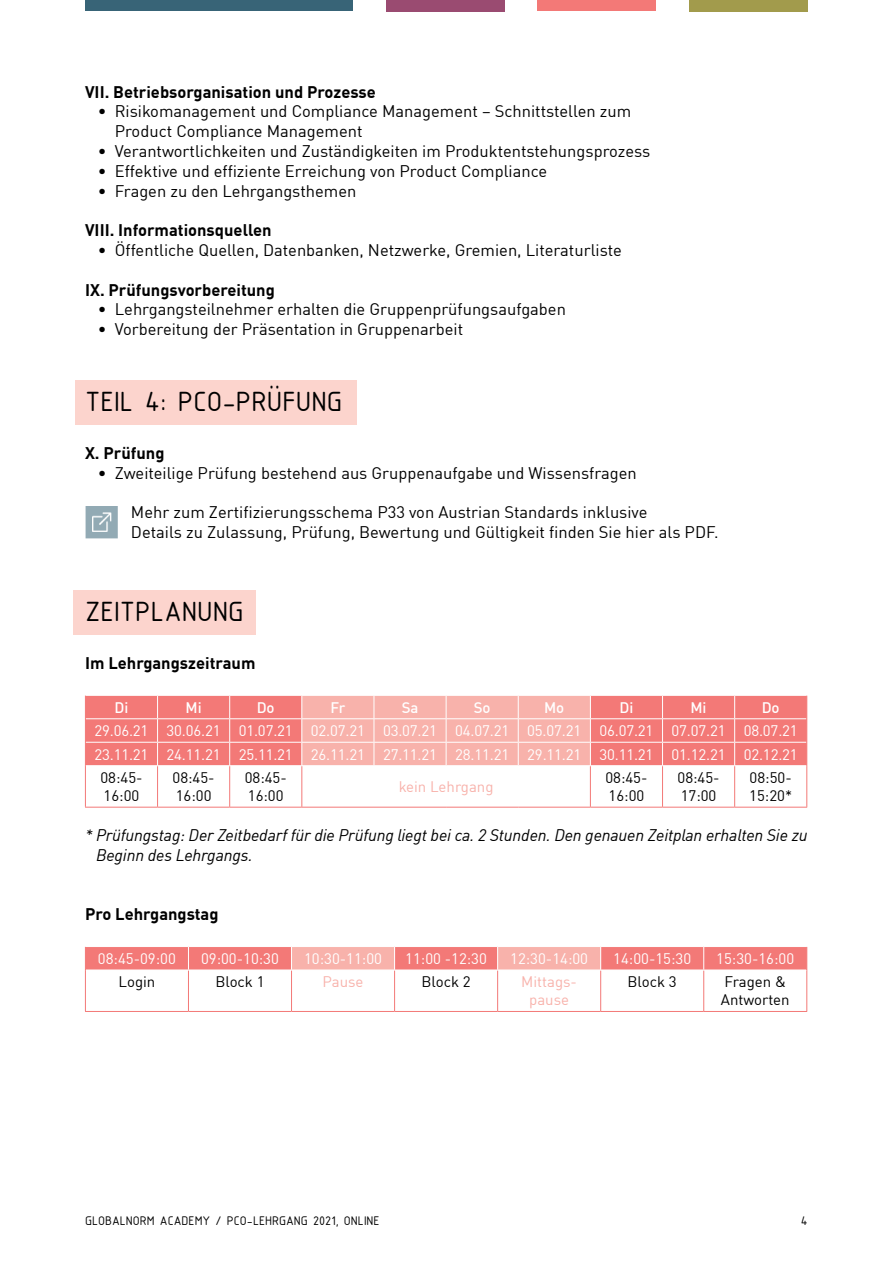
<style>
.page{position:relative;width:893px;height:1263px;background:#fff}
.page>*{position:absolute;margin:0;border:0;box-sizing:border-box;transform-origin:0 0}
.t1{font:30px "ISOCPEUR";color:#000}
.t2{font:16.5px/19.8px "DIN Offc";color:#000}
.t3{font:700 16.5px "DIN Offc";color:#000}
.t4{font:italic 16.5px/19.8px "DIN Offc";letter-spacing:-.01em;color:#000}
.t5{font:15px/23.4px "DIN Offc";letter-spacing:-.01em;color:#fff}
.t6{font:15px/18px "DIN Offc";color:#000}
.t7{font:15px/18px "DIN Offc";color:#f8b2ab;text-align:center}
.t8{font:500 15px "DIN Offc";letter-spacing:-.01em;color:#fff}
.t9{font:13.5px "ISOCPEUR";color:#000}
</style>
<div class="page">
<div style="left:538px;top:0;width:118px;height:11px;background:#f37977"></div>
<div style="left:85px;top:0;width:268px;height:11px;background:#386477"></div>
<div style="left:689px;top:0;width:119px;height:11px;background:#a29b4c"></div>
<div style="left:386px;top:0;width:118px;height:11px;background:#9a4b71"></div>
<div style="left:73px;top:590px;width:183px;height:45px;background:#fcd4cd"></div>
<div style="left:75px;top:380px;width:282px;height:45px;background:#fcd4cd"></div>
<div style="left:86px;top:696px;width:720px;height:69px;background:#f37977"></div>
<hr style="left:85px;top:766px;width:1px;height:41px;background:#f37977">
<hr style="left:157px;top:766px;width:1px;height:41px;background:#f37977">
<hr style="left:229px;top:766px;width:1px;height:41px;background:#f37977">
<hr style="left:301px;top:766px;width:1px;height:41px;background:#f37977">
<hr style="left:590px;top:766px;width:1px;height:41px;background:#f37977">
<hr style="left:662px;top:766px;width:1px;height:41px;background:#f37977">
<hr style="left:734px;top:766px;width:1px;height:41px;background:#f37977">
<hr style="left:806px;top:766px;width:1px;height:41px;background:#f37977">
<hr style="left:85px;top:807px;width:73px;height:1px;background:#f37977">
<hr style="left:158px;top:807px;width:72px;height:1px;background:#f37977">
<hr style="left:230px;top:807px;width:72px;height:1px;background:#f37977">
<hr style="left:302px;top:807px;width:72px;height:1px;background:#f37977">
<hr style="left:374px;top:807px;width:72px;height:1px;background:#f37977">
<hr style="left:446px;top:807px;width:72px;height:1px;background:#f37977">
<hr style="left:518px;top:807px;width:72px;height:1px;background:#f37977">
<hr style="left:590px;top:807px;width:72px;height:1px;background:#f37977">
<hr style="left:662px;top:807px;width:73px;height:1px;background:#f37977">
<hr style="left:735px;top:807px;width:72px;height:1px;background:#f37977">
<hr style="left:86px;top:718px;width:72px;height:1px;background:#fff">
<hr style="left:158px;top:718px;width:72px;height:1px;background:#fff">
<hr style="left:230px;top:718px;width:72px;height:1px;background:#fff">
<hr style="left:590px;top:718px;width:72px;height:1px;background:#fff">
<hr style="left:662px;top:718px;width:73px;height:1px;background:#fff">
<hr style="left:735px;top:718px;width:71px;height:1px;background:#fff">
<hr style="left:86px;top:742px;width:72px;height:1px;background:#fff">
<hr style="left:158px;top:742px;width:72px;height:1px;background:#fff">
<svg style="left:157px;top:696px;width:1px;height:69px"></svg>
<hr style="left:230px;top:742px;width:72px;height:1px;background:#fff">
<svg style="left:229px;top:696px;width:1px;height:69px"></svg>
<hr style="left:590px;top:742px;width:72px;height:1px;background:#fff">
<svg style="left:301px;top:695px;width:290px;height:70px;background:#f8b6b0"></svg>
<hr style="left:662px;top:742px;width:73px;height:1px;background:#fff">
<svg style="left:662px;top:696px;width:1px;height:69px"></svg>
<hr style="left:735px;top:742px;width:71px;height:1px;background:#fff">
<svg style="left:734px;top:696px;width:1px;height:69px"></svg>
<svg style="left:85px;top:696px;width:1px;height:70px"></svg>
<svg style="left:806px;top:696px;width:1px;height:70px"></svg>
<hr style="left:85px;top:970px;width:1px;height:41px;background:#f37977">
<hr style="left:188px;top:970px;width:1px;height:41px;background:#f37977">
<hr style="left:291px;top:970px;width:1px;height:41px;background:#f37977">
<hr style="left:394px;top:970px;width:1px;height:41px;background:#f37977">
<hr style="left:497px;top:970px;width:1px;height:41px;background:#f37977">
<hr style="left:600px;top:970px;width:1px;height:41px;background:#f37977">
<hr style="left:703px;top:970px;width:1px;height:41px;background:#f37977">
<hr style="left:806px;top:970px;width:1px;height:41px;background:#f37977">
<hr style="left:85px;top:1011px;width:103px;height:1px;background:#f37977">
<hr style="left:188px;top:1011px;width:104px;height:1px;background:#f37977">
<hr style="left:292px;top:1011px;width:103px;height:1px;background:#f37977">
<hr style="left:395px;top:1011px;width:103px;height:1px;background:#f37977">
<hr style="left:498px;top:1011px;width:103px;height:1px;background:#f37977">
<hr style="left:601px;top:1011px;width:103px;height:1px;background:#f37977">
<hr style="left:704px;top:1011px;width:103px;height:1px;background:#f37977">
<hr style="left:188px;top:970px;width:104px;height:1px;background:#fff">
<hr style="left:292px;top:970px;width:103px;height:1px;background:#fff">
<hr style="left:395px;top:970px;width:103px;height:1px;background:#fff">
<hr style="left:498px;top:970px;width:103px;height:1px;background:#fff">
<hr style="left:601px;top:970px;width:103px;height:1px;background:#fff">
<svg style="left:85px;top:946px;width:722px;height:24px;background:#f5918e"></svg>
<img style="left:85px;top:506px;width:33px;height:33px">
<p class="t3" style="left:85px;top:81px;width:292px">VII. Betriebsorganisation und Prozesse</p>
<p class="t2" style="left:115px;top:101px;width:518px;text-indent:-17px">• Risikomanagement und Compliance Management – Schnittstellen zum<br>Product Compliance Management</p>
<p class="t2" style="left:98px;top:141px;width:554px">• Verantwortlichkeiten und Zuständigkeiten im Produktentstehungsprozess</p>
<p class="t2" style="left:98px;top:161px;width:451px">• Effektive und effiziente Erreichung von Product Compliance</p>
<p class="t2" style="left:98px;top:180px;width:260px">• Fragen zu den Lehrgangsthemen</p>
<p class="t3" style="left:85px;top:219px;width:188px">VIII. Informationsquellen</p>
<p class="t2" style="left:98px;top:240px;width:526px">• Öffentliche Quellen, Datenbanken, Netzwerke, Gremien, Literaturliste</p>
<p class="t3" style="left:85px;top:279px;width:191px">IX. Prüfungsvorbereitung</p>
<p class="t2" style="left:98px;top:299px;width:470px">• Lehrgangsteilnehmer erhalten die Gruppenprüfungsaufgaben</p>
<p class="t2" style="left:98px;top:319px;width:367px">• Vorbereitung der Präsentation in Gruppenarbeit</p>
<h1 class="t1" style="left:85px;top:382px;width:255px">TEIL 4: PCO-PRÜFUNG</h1>
<p class="t3" style="left:85px;top:442px;width:81px">X. Prüfung</p>
<p class="t2" style="left:98px;top:463px;width:541px">• Zweiteilige Prüfung bestehend aus Gruppenaufgabe und Wissensfragen</p>
<p class="t2" style="left:131px;top:502px;width:589px">Mehr zum Zertifizierungsschema P33 von Austrian Standards inklusive<br>Details zu Zulassung, Prüfung, Bewertung und Gültigkeit finden Sie hier als PDF.</p>
<h1 class="t1" style="left:85px;top:592px;width:156px">ZEITPLANUNG</h1>
<p class="t3" style="left:85px;top:652px;width:172px">Im Lehrgangszeitraum</p>
<p class="t8" style="left:115px;top:698px;width:15px">Di</p>
<p class="t8" style="left:186px;top:698px;width:18px">Mi</p>
<p class="t8" style="left:257px;top:698px;width:19px">Do</p>
<p class="t8" style="left:330px;top:698px;width:16px">Fr</p>
<p class="t8" style="left:402px;top:698px;width:18px">Sa</p>
<p class="t8" style="left:474px;top:698px;width:18px">So</p>
<p class="t8" style="left:544px;top:698px;width:22px">Mo</p>
<p class="t8" style="left:619px;top:698px;width:15px">Di</p>
<p class="t8" style="left:691px;top:698px;width:18px">Mi</p>
<p class="t8" style="left:762px;top:698px;width:19px">Do</p>
<p class="t5" style="left:94px;top:719px;width:705px">29.06.21 30.06.21 01.07.21 02.07.21 03.07.21 04.07.21 05.07.21 06.07.21 07.07.21 08.07.21<br>23.11.21 24.11.21 25.11.21 26.11.21 27.11.21 28.11.21 29.11.21 30.11.21 01.12.21 02.12.21</p>
<p class="t6" style="left:100px;top:768px;width:44px">08:45-<br>16:00</p>
<p class="t6" style="left:173px;top:768px;width:44px">08:45-<br>16:00</p>
<p class="t6" style="left:245px;top:768px;width:44px">08:45-<br>16:00</p>
<p class="t7" style="left:399px;top:777px;width:96px">kein Lehrgang</p>
<p class="t6" style="left:605px;top:768px;width:44px">08:45-<br>16:00</p>
<p class="t6" style="left:677px;top:768px;width:44px">08:45-<br>17:00</p>
<p class="t6" style="left:749px;top:768px;width:44px">08:50-<br>15:20*</p>
<p class="t4" style="left:96px;top:825px;width:713px;text-indent:-11px">* Prüfungstag: Der Zeitbedarf für die Prüfung liegt bei ca. 2 Stunden. Den genauen Zeitplan erhalten Sie zu<br>Beginn des Lehrgangs.</p>
<p class="t3" style="left:85px;top:903px;width:135px">Pro Lehrgangstag</p>
<p class="t5" style="left:98px;top:946px;width:79px">08:45-09:00</p>
<p class="t5" style="left:201px;top:946px;width:79px">09:00-10:30</p>
<p class="t5" style="left:304px;top:946px;width:79px">10:30-11:00</p>
<p class="t5" style="left:405px;top:946px;width:83px">11:00 -12:30</p>
<p class="t5" style="left:510px;top:946px;width:79px">12:30-14:00</p>
<p class="t5" style="left:613px;top:946px;width:79px">14:00-15:30</p>
<p class="t5" style="left:716px;top:946px;width:79px">15:30-16:00</p>
<p class="t6" style="left:118px;top:973px;width:38px">Login</p>
<p class="t6" style="left:215px;top:973px;width:51px">Block 1</p>
<p class="t7" style="left:323px;top:973px;width:43px">Pause</p>
<p class="t6" style="left:421px;top:973px;width:51px">Block 2</p>
<p class="t7" style="left:521px;top:973px;width:57px">M ittags&shy;pause</p>
<p class="t6" style="left:628px;top:973px;width:51px">Block 3</p>
<p class="t6" style="left:721px;top:973px;width:70px">Fragen &amp;<br>Antworten</p>
<p class="t9" style="left:85px;top:1212px;width:296px">GLOBALNORM ACADEMY / PCO-LEHRGANG 2021, ONLINE</p>
<p class="t9" style="left:801px;top:1212px;width:8px">4</p>
</div>
